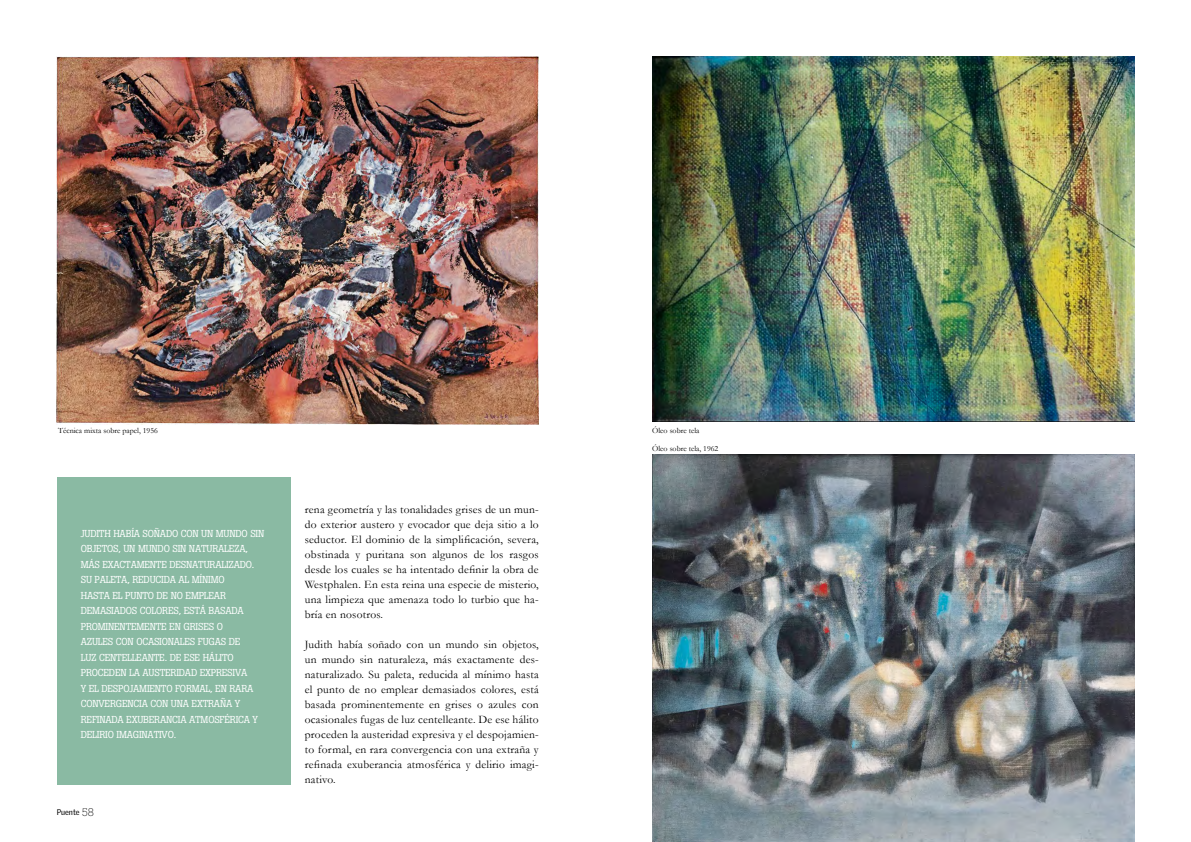
<style>
.page{position:relative;width:1191px;height:842px;background:#fff}
.page>*{position:absolute;margin:0;border:0;box-sizing:border-box;transform-origin:0 0}
.t1{font:11.5px/15px "Garamond";letter-spacing:.02em;color:#000;text-align:justify}
.t2{font:10px/15.5px "Boton";letter-spacing:-.02em;color:#fff}
.t3{font:8px "Garamond";color:#000}
.t4{font:8px "Griffith Gothic";color:#000}
.s1{font-family:"Boton";font-weight:300;font-size:11px}
</style>
<div class="page">
<img style="left:652px;top:57px;width:482px;height:365px">
<img style="left:57px;top:57px;width:482px;height:367px">
<img style="left:652px;top:455px;width:482px;height:387px">
<div style="left:57px;top:478px;width:234px;height:307px;background:#8abaa3"></div>
<p class="t3" style="left:58px;top:425px;width:101px">Técnica mixta sobre papel, 1956</p>
<p class="t3" style="left:652px;top:425px;width:49px">Óleo sobre tela</p>
<p class="t3" style="left:652px;top:444px;width:68px">Óleo sobre tela, 1962</p>
<p class="t2" style="left:81px;top:525px;width:185px">JUDITH HABÍA SOÑADO CON UN MUNDO SIN<br>OBJETOS, UN MUNDO SIN NATURALEZA,<br>MÁS EXACTAMENTE DESNATURALIZADO.<br>SU PALETA, REDUCIDA AL MÍNIMO<br>HASTA EL PUNTO DE NO EMPLEAR<br>DEMASIADOS COLORES, ESTÁ BASADA<br>PROMINENTEMENTE EN GRISES O<br>AZULES CON OCASIONALES FUGAS DE<br>LUZ CENTELLEANTE. DE ESE HÁLITO<br>PROCEDEN LA AUSTERIDAD EXPRESIVA<br>Y EL DESP OJAMIENTO FORMAL, EN RARA<br>CONVERGENCIA CON UNA EXTRAÑA Y<br>REFINADA EXUBERANCIA ATMOSFÉRICA Y<br>DELIRIO IMAGINATIVO.</p>
<p class="t4" style="left:57px;top:807px;width:39px">Puente <span class="s1">58</span></p>
<p class="t1" style="left:305px;top:501px;width:235px">rena geometría y las tonalidades grises de un mun&shy;do exterior austero y evocador que deja sitio a lo seductor. El dominio de la simplificación, severa, obstinada y puritana son algunos de los rasgos desde los cuales se ha intentado definir la obra de Westphalen. En esta reina una especie de misterio, una limpieza que amenaza todo lo turbio que ha&shy;bría en nosotros.</p>
<p class="t1" style="left:305px;top:636px;width:235px">Judith había soñado con un mundo sin objetos, un mundo sin naturaleza, más exactamente des&shy;naturalizado. Su paleta, reducida al mínimo hasta el punto de no emplear demasiados colores, está basada prominentemente en grises o azules con ocasionales fugas de luz centelleante. De ese hálito proceden la austeridad expresiva y el despojamien&shy;to formal, en rara convergencia con una extraña y refinada exuberancia atmosférica y delirio imagi&shy;nativo.</p>
</div>
